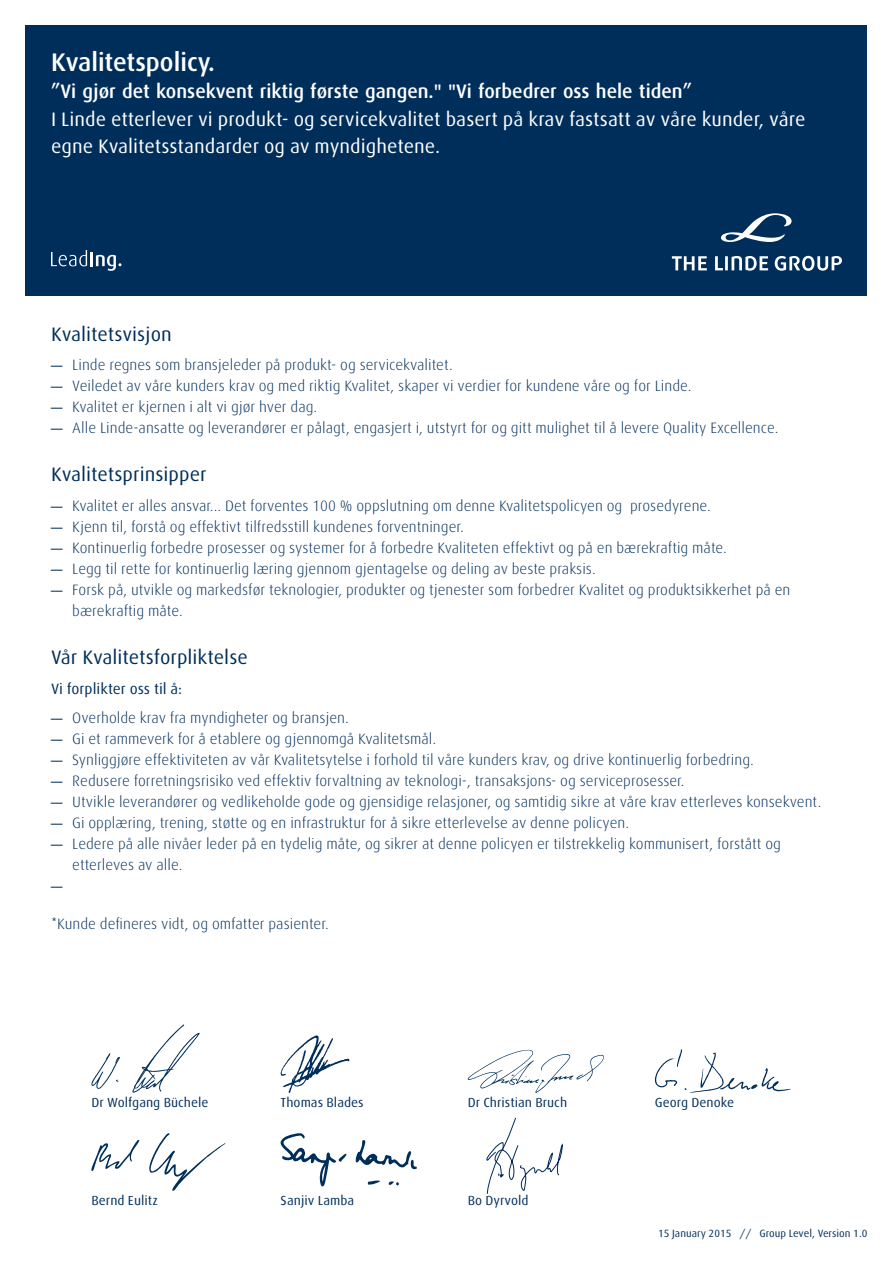
<style>
.page{position:relative;width:893px;height:1263px;background:#fff}
.page>*{position:absolute;margin:0;border:0;box-sizing:border-box;transform-origin:0 0}
.t1{font:500 25.5px "Linde Dax Global";color:#fff}
.t2{font:19.5px/27.3px "Linde Dax Global";color:#fff}
.t3{font:500 19.5px "Linde Dax Global";color:#fff}
.t4{font:19.5px "Linde Dax Global";color:#002e5a}
.t5{font:300 15px/21px "Linde Dax Global";color:#002e5a}
.t6{font:15px "Linde Dax Global";color:#002e5a}
.t7{font:13.2px "Linde Dax Global";color:#002e5a}
.t8{font:10.5px "Linde Dax Global";color:#002e5a}
</style>
<div class="page">
<div style="left:26px;top:26px;width:841px;height:270px;background:#002e5a"></div>
<svg style="left:672px;top:213px;width:170px;height:58px"></svg>
<hr style="left:90px;top:252px;width:3px;height:14px;background:#fff">
<svg style="left:96px;top:255px;width:25px;height:16px"></svg>
<svg style="left:51px;top:250px;width:36px;height:16px"></svg>
<svg style="left:468px;top:1050px;width:136px;height:43px"></svg>
<svg style="left:281px;top:1133px;width:65px;height:53px"></svg>
<svg style="left:355px;top:1140px;width:62px;height:30px"></svg>
<svg style="left:367px;top:1180px;width:13px;height:5px"></svg>
<svg style="left:388px;top:1181px;width:11px;height:5px"></svg>
<svg style="left:655px;top:1049px;width:136px;height:44px"></svg>
<svg style="left:132px;top:1024px;width:68px;height:69px"></svg>
<svg style="left:91px;top:1053px;width:29px;height:36px"></svg>
<svg style="left:91px;top:1140px;width:48px;height:31px"></svg>
<svg style="left:149px;top:1133px;width:76px;height:58px"></svg>
<svg style="left:281px;top:1035px;width:68px;height:58px"></svg>
<svg style="left:486px;top:1117px;width:77px;height:77px"></svg>
<h1 class="t1" style="left:51px;top:47px;width:165px">Kvalitetspolicy.</h1>
<h2 class="t3" style="left:51px;top:80px;width:643px">”Vi gjør det konsekvent riktig første gangen." "Vi forbedrer oss hele tiden”</h2>
<h2 class="t2" style="left:51px;top:105px;width:756px">I Linde etterlever vi produkt- og servicekvalitet basert på krav fastsatt av våre kunder, våre egne Kvalitetsstandarder og av myndighetene.</h2>
<h2 class="t4" style="left:51px;top:322px;width:122px">Kvalitetsvisjon</h2>
<p class="t5" style="left:51px;top:354px;width:729px">⎯ Linde regnes som bransjeleder på produkt- og servicekvalitet.<br>⎯ Veiledet av våre kunders krav og med riktig Kvalitet, skaper vi verdier for kundene våre og for Linde.<br>⎯ Kvalitet er kjernen i alt vi gjør hver dag.<br>⎯ Alle Linde-ansatte og leverandører er pålagt, engasjert i, utstyrt for og gitt mulighet til å levere Quality Excellence.</p>
<h2 class="t4" style="left:51px;top:463px;width:157px">Kvalitetsprinsipper</h2>
<p class="t5" style="left:51px;top:495px;width:661px">⎯ Kvalitet er alles ansvar... Det forventes 100 % oppslutning om denne Kvalitetspolicyen og prosedyrene.</p>
<p class="t5" style="left:51px;top:516px;width:414px">⎯ Kjenn til, forstå og effektivt tilfredsstill kundenes forventninger.</p>
<p class="t5" style="left:51px;top:537px;width:677px">⎯ Kontinuerlig forbedre prosesser og systemer for å forbedre Kvaliteten effektivt og på en bærekraftig måte.</p>
<p class="t5" style="left:51px;top:558px;width:546px">⎯ Legg til rette for kontinuerlig læring gjennom gjentagelse og deling av beste praksis.</p>
<p class="t5" style="left:51px;top:579px;width:741px">⎯ Forsk på, utvikle og markedsfør teknologier, produkter og tjenester som forbedrer Kvalitet og produktsikkerhet på en</p>
<p class="t5" style="left:72px;top:600px;width:112px">bærekraftig måte.</p>
<h2 class="t4" style="left:51px;top:646px;width:198px">Vår Kvalitetsforpliktelse</h2>
<p class="t6" style="left:51px;top:680px;width:133px">Vi forplikter oss til å:</p>
<p class="t5" style="left:51px;top:708px;width:299px">⎯ Overholde krav fra myndigheter og bransjen.</p>
<p class="t5" style="left:51px;top:729px;width:387px">⎯ Gi et rammeverk for å etablere og gjennomgå Kvalitetsmål.</p>
<p class="t5" style="left:51px;top:750px;width:704px">⎯ Synliggjøre effektiviteten av vår Kvalitetsytelse i forhold til våre kunders krav, og drive kontinuerlig forbedring.</p>
<p class="t5" style="left:51px;top:771px;width:635px">⎯ Redusere forretningsrisiko ved effektiv forvaltning av teknologi-, transaksjons- og serviceprosesser.</p>
<p class="t5" style="left:51px;top:792px;width:772px">⎯ Utvikle leverandører og vedlikeholde gode og gjensidige relasjoner, og samtidig sikre at våre krav etterleves konsekvent.</p>
<p class="t5" style="left:51px;top:813px;width:580px">⎯ Gi opplæring, trening, støtte og en infrastruktur for å sikre etterlevelse av denne policyen.</p>
<p class="t5" style="left:51px;top:834px;width:732px">⎯ Ledere på alle nivåer leder på en tydelig måte, og sikrer at denne policyen er tilstrekkelig kommunisert, forstått og</p>
<p class="t5" style="left:72px;top:855px;width:112px">etterleves av alle.</p>
<p class="t5" style="left:51px;top:876px;width:13px">⎯</p>
<p class="t5" style="left:51px;top:914px;width:279px">*Kunde defineres vidt, og omfatter pasienter.</p>
<p class="t7" style="left:91px;top:1095px;width:119px">Dr Wolfgang Büchele</p>
<p class="t7" style="left:468px;top:1095px;width:101px">Dr Christian Bruch</p>
<p class="t7" style="left:281px;top:1095px;width:85px">Thomas Blades</p>
<p class="t7" style="left:655px;top:1095px;width:81px">Georg Denoke</p>
<p class="t7" style="left:91px;top:1193px;width:68px">Bernd Eulitz</p>
<p class="t7" style="left:281px;top:1193px;width:75px">Sanjiv Lamba</p>
<p class="t7" style="left:468px;top:1193px;width:62px">Bo Dyrvold</p>
<p class="t8" style="left:658px;top:1227px;width:211px">15 January 2015 // Group Level, Version 1.0</p>
</div>
